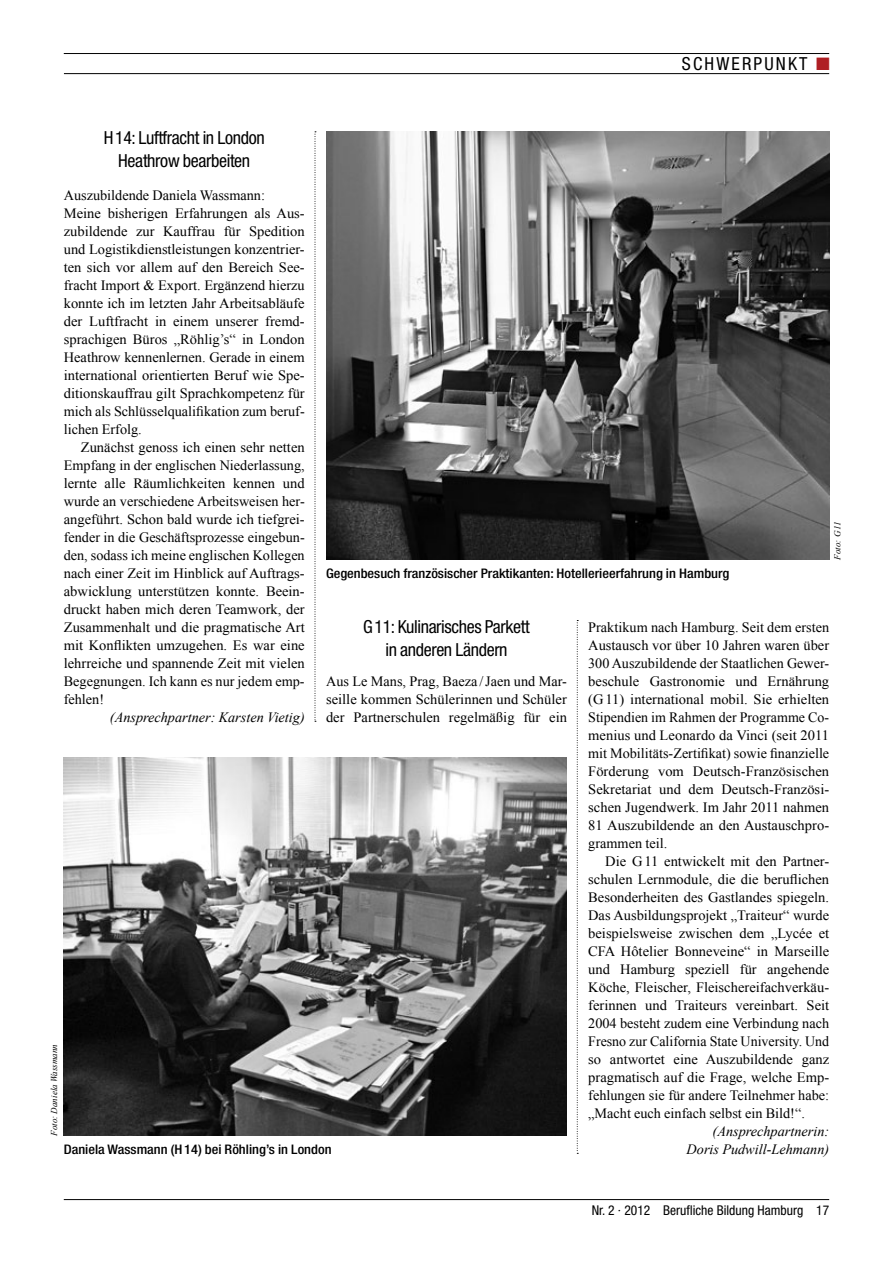
<style>
.page{position:relative;width:893px;height:1263px;background:#fff}
.page>*{position:absolute;margin:0;border:0;box-sizing:border-box;transform-origin:0 0}
.t1{font:condensed 18px/22.5px "Helvetica Neue LT Std";letter-spacing:-.02em;color:#000;text-align:center}
.t2{font:condensed 18px "Helvetica Neue LT Std";letter-spacing:.12em;color:#000}
.t3{font:14.25px/18px "Times New Roman";color:#000;text-align:justify}
.t4{font:italic 14.25px/18px "Times New Roman";color:#000;text-align:right}
.t5{font:condensed 13.5px "Helvetica Neue LT Std";color:#000}
.t6{font:500 condensed 13.2px "Helvetica Neue LT Std";color:#000;scale:1.09 1}
.t7{font:italic 9px "Times New Roman";color:#000}
.s1{color:#af1f24}
</style>
<div class="page">
<svg style="left:315px;top:131px;width:1px;height:591px"></svg>
<svg style="left:577px;top:620px;width:1px;height:534px"></svg>
<hr style="left:64px;top:53px;width:765px;height:1px;background:#000">
<hr style="left:64px;top:73px;width:765px;height:1px;background:#000">
<hr style="left:64px;top:1199px;width:765px;height:1px;background:#000">
<img style="left:64px;top:758px;width:503px;height:378px">
<img style="left:326px;top:131px;width:503px;height:429px">
<p class="t2" style="left:682px;top:53px;width:149px">Schwerpunkt <span class="s1">■</span></p>
<p class="t1" style="left:104px;top:127px;width:162px">H14: Luftfracht in London<br>Heathrow bearbeiten</p>
<p class="t3" style="left:64px;top:186px;width:242px;text-align:left">Auszubildende Daniela Wassmann:<br>Meine bisherigen Erfahrungen als Aus&shy;zubildende zur Kauffrau für Spedition und Logistikdienstleistungen konzentrier&shy;ten sich vor allem auf den Bereich See&shy;fracht Import &amp; Export. Ergänzend hierzu konnte ich im letzten Jahr Arbeitsabläufe der Luftfracht in einem unserer fremd&shy;sprachigen Büros „Röhlig’s“ in London Heathrow kennenlernen. Gerade in einem international orientierten Beruf wie Spe&shy;ditionskauffrau gilt Sprachkompetenz für mich als Schlüsselqualifikation zum beruf&shy;lichen Erfolg.</p>
<p class="t3" style="left:64px;top:438px;width:242px;text-indent:17px">Zunächst genoss ich einen sehr netten Empfang in der englischen Niederlassung, lernte alle Räumlichkeiten kennen und wurde an verschiedene Arbeitsweisen her&shy;angeführt. Schon bald wurde ich tiefgrei&shy;fender in die Geschäftsprozesse eingebun&shy;den, sodass ich meine englischen Kollegen nach einer Zeit im Hinblick auf Auftrags&shy;abwicklung unterstützen konnte. Beein&shy;druckt haben mich deren Teamwork, der Zusammenhalt und die pragmatische Art mit Konflikten umzugehen. Es war eine lehrreiche und spannende Zeit mit vielen Begegnungen. Ich kann es nur jedem emp&shy;fehlen!</p>
<p class="t4" style="left:110px;top:707px;width:196px">(Ansprechpartner: Karsten Vietig)</p>
<p class="t7" style="left:831px;top:560px;width:40px;rotate:-90deg">Foto: G11</p>
<p class="t6" style="left:326px;top:565px;width:372px">Gegenbesuch französischer Praktikanten: Hotellerieerfahrung in Hamburg</p>
<p class="t1" style="left:363px;top:615px;width:168px">G 11: Kulinarisches Parkett in anderen Ländern</p>
<p class="t3" style="left:326px;top:672px;width:242px">Aus Le Mans, Prag, Baeza /Jaen und Mar&shy;seille kommen Schülerinnen und Schüler der Partnerschulen regelmäßig für ein</p>
<p class="t3" style="left:588px;top:618px;width:242px">Praktikum nach Hamburg. Seit dem ersten Austausch vor über 10 Jahren waren über 300 Auszubildende der Staatlichen Gewer&shy;beschule Gastronomie und Ernährung (G11) international mobil. Sie erhielten Stipendien im Rahmen der Programme Co&shy;menius und Leonardo da Vinci (seit 2011 mit Mobilitäts-Zertifikat) sowie finanzielle Förderung vom Deutsch-Französischen Sekretariat und dem Deutsch-Französi&shy;schen Jugendwerk. Im Jahr 2011 nahmen 81 Auszubildende an den Austauschpro&shy;grammen teil.</p>
<p class="t3" style="left:588px;top:852px;width:242px;text-indent:17px">Die G11 entwickelt mit den Partner&shy;schulen Lernmodule, die die beruflichen Besonderheiten des Gastlandes spiegeln.<br>Das Ausbildungsprojekt „Traiteur“ wurde beispielsweise zwischen dem „Lycée et CFA Hôtelier Bonneveine“ in Marseille und Hamburg speziell für angehende Köche, Fleischer, Fleischereifachverkäu&shy;ferinnen und Traiteurs vereinbart. Seit 2004 besteht zudem eine Verbindung nach Fresno zur California State University. Und so antwortet eine Auszubildende ganz pragmatisch auf die Frage, welche Emp&shy;fehlungen sie für andere Teilnehmer habe: „Macht euch einfach selbst ein Bild!“.</p>
<p class="t4" style="left:687px;top:1121px;width:144px">(Ansprechpartnerin:<br>Doris Pudwill-Lehmann)</p>
<p class="t7" style="left:48px;top:1136px;width:93px;rotate:-90deg">Foto: Daniela Wassmann</p>
<p class="t6" style="left:64px;top:1141px;width:247px">Daniela Wassmann (H14) bei Röhling’s in London</p>
<p class="t5" style="left:592px;top:1202px;width:239px">Nr. 2 · 2012 Berufliche Bildung Hamburg 17</p>
</div>
